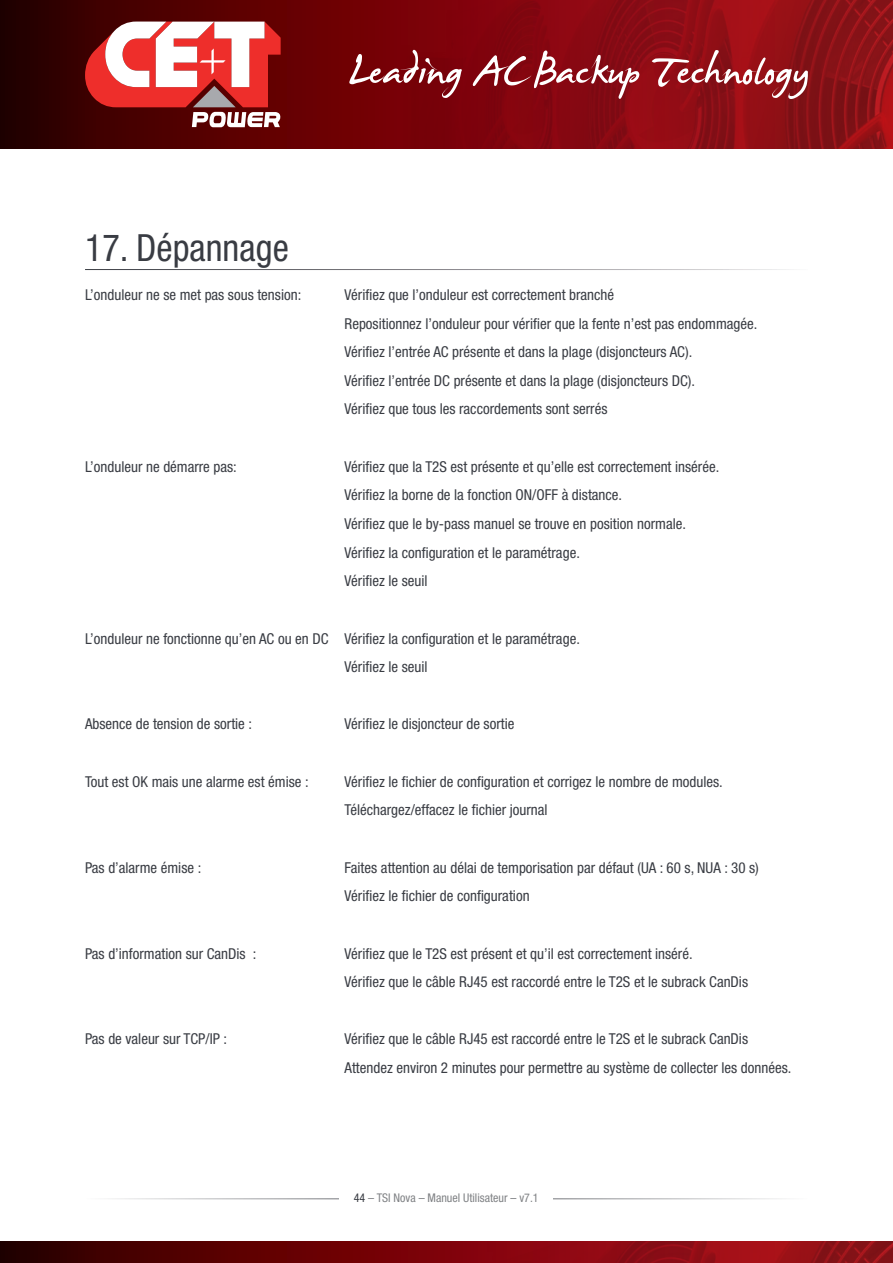
<style>
.page{position:relative;width:893px;height:1263px;background:#fff}
.page>*{position:absolute;margin:0;border:0;box-sizing:border-box;transform-origin:0 0}
.t1{font:condensed 37.5px "Helvetica Neue LT Std";color:#393c43}
.t2{font:condensed 15px/28.7px "Helvetica Neue LT Std";color:#393c43}
.t3{font:condensed 12px "Helvetica Neue LT Std";color:#808285}
.s1{color:#393c43}
</style>
<div class="page">
<hr style="left:85px;top:1198px;width:723px;height:1px;background:#393c43">
<div style="left:340px;top:1187px;width:213px;height:21px;background:#fff"></div>
<svg style="left:0;top:0;width:402px;height:149px;background:#500001"></svg>
<img style="left:402px;top:0;width:491px;height:149px">
<svg style="left:0;top:1242px;width:402px;height:21px;background:#520000"></svg>
<img style="left:402px;top:1242px;width:491px;height:21px">
<svg style="left:349px;top:50px;width:113px;height:48px;background:#8e2c32"></svg>
<svg style="left:473px;top:50px;width:166px;height:49px;background:#99313a"></svg>
<svg style="left:652px;top:50px;width:156px;height:49px;background:#a3383e"></svg>
<svg style="left:85px;top:22px;width:196px;height:105px"></svg>
<h1 class="t1" style="left:85px;top:226px;width:205px">17. Dépannage</h1>
<p class="t2" style="left:85px;top:280px;width:218px">L’onduleur ne se met pas sous tension:</p>
<p class="t2" style="left:345px;top:280px;width:414px">Vérifiez que l’onduleur est correctement branché<br>Repositionnez l’onduleur pour vérifier que la fente n’est pas endommagée.<br>Vérifiez l’entrée AC présente et dans la plage (disjoncteurs AC).<br>Vérifiez l’entrée DC présente et dans la plage (disjoncteurs DC).<br>Vérifiez que tous les raccordements sont serrés</p>
<p class="t2" style="left:85px;top:452px;width:153px">L’onduleur ne démarre pas:</p>
<p class="t2" style="left:345px;top:452px;width:376px">Vérifiez que la T2S est présente et qu’elle est correctement insérée.<br>Vérifiez la borne de la fonction ON/OFF à distance.<br>Vérifiez que le by-pass manuel se trouve en position normale.<br>Vérifiez la configuration et le paramétrage.<br>Vérifiez le seuil</p>
<p class="t2" style="left:345px;top:624px;width:237px;text-indent:-260px">L’onduleur ne fonctionne qu’en AC ou en DC Vérifiez la configuration et le paramétrage.<br>Vérifiez le seuil</p>
<p class="t2" style="left:85px;top:710px;width:169px">Absence de tension de sortie :</p>
<p class="t2" style="left:345px;top:710px;width:171px">Vérifiez le disjoncteur de sortie</p>
<p class="t2" style="left:85px;top:767px;width:225px">Tout est OK mais une alarme est émise :</p>
<p class="t2" style="left:345px;top:767px;width:380px">Vérifiez le fichier de configuration et corrigez le nombre de modules.<br>Téléchargez/effacez le fichier journal</p>
<p class="t2" style="left:85px;top:853px;width:118px">Pas d’alarme émise :</p>
<p class="t2" style="left:345px;top:853px;width:416px">Faites attention au délai de temporisation par défaut (UA : 60 s, NUA : 30 s)<br>Vérifiez le fichier de configuration</p>
<p class="t2" style="left:85px;top:939px;width:173px">Pas d’information sur CanDis :</p>
<p class="t2" style="left:345px;top:939px;width:405px">Vérifiez que le T2S est présent et qu’il est correctement inséré.<br>Vérifiez que le câble RJ45 est raccordé entre le T2S et le subrack CanDis</p>
<p class="t2" style="left:85px;top:1025px;width:144px">Pas de valeur sur TCP/IP :</p>
<p class="t2" style="left:345px;top:1025px;width:448px">Vérifiez que le câble RJ45 est raccordé entre le T2S et le subrack CanDis<br>Attendez environ 2 minutes pour permettre au système de collecter les données.</p>
<p class="t3" style="left:354px;top:1190px;width:186px"><span class="s1">44</span> – TSI Nova – Manuel Utilisateur – v7.1</p>
</div>
